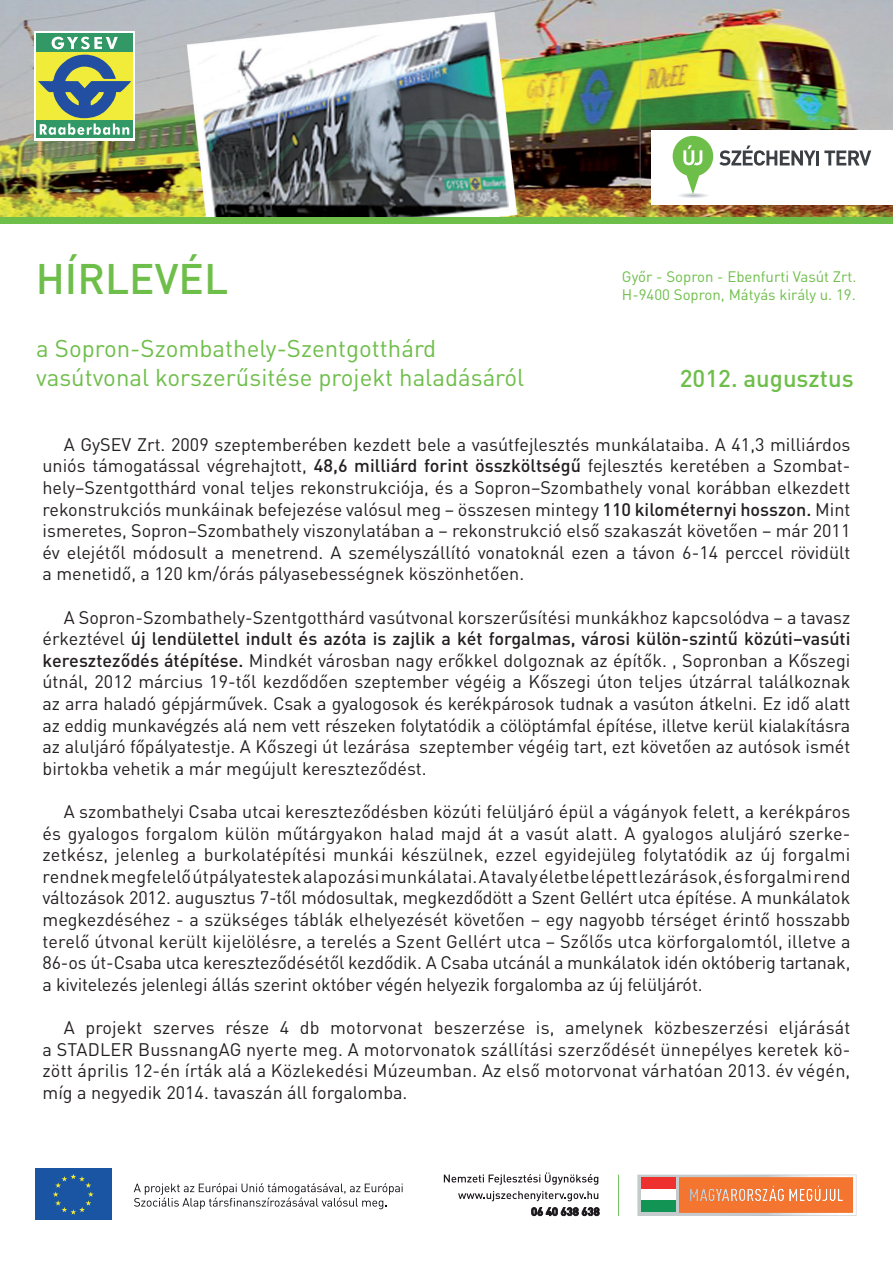
<style>
.page{position:relative;width:893px;height:1263px;background:#fff}
.page>*{position:absolute;margin:0;border:0;box-sizing:border-box;transform-origin:0 0}
.t1{font:500 42.3px "DIN Pro";color:#6ebe4a}
.t2{font:24px/28.8px "DIN Pro";color:#6ebe4a}
.t3{font:500 24px "DIN Pro";color:#6ebe4a}
.t4{font:18px/21.6px "DIN Pro";color:#231f20;text-align:justify}
.t5{font:15px/18px "DIN Pro";color:#6ebe4a}
.s1{font-weight:500}
</style>
<div class="page">
<img style="left:0;top:0;width:893px;height:224px">
<svg style="left:34px;top:31px;width:100px;height:110px"></svg>
<div style="left:36px;top:33px;width:96px;height:105px;background:#329966"></div>
<div style="left:36px;top:53px;width:96px;height:67px;background:#f1ec3a"></div>
<svg style="left:38px;top:55px;width:93px;height:80px"></svg>
<svg style="left:52px;top:37px;width:66px;height:12px"></svg>
<div style="left:652px;top:130px;width:241px;height:74px;background:#fff"></div>
<hr style="left:816px;top:150px;width:3px;height:15px;background:#3c3f43">
<svg style="left:824px;top:151px;width:47px;height:14px"></svg>
<svg style="left:672px;top:136px;width:144px;height:62px"></svg>
<img style="left:637px;top:1174px;width:219px;height:42px">
<div style="left:641px;top:1177px;width:35px;height:12px;background:#ee302f"></div>
<div style="left:641px;top:1189px;width:35px;height:12px;background:#fff"></div>
<div style="left:641px;top:1201px;width:35px;height:11px;background:#129454"></div>
<svg style="left:679px;top:1178px;width:174px;height:34px;background:#f18143"></svg>
<hr style="left:618px;top:1174px;width:1px;height:42px;background:#6abf5a">
<svg style="left:444px;top:1172px;width:154px;height:13px"></svg>
<svg style="left:458px;top:1191px;width:140px;height:10px"></svg>
<svg style="left:531px;top:1207px;width:69px;height:9px"></svg>
<div style="left:0;top:217px;width:893px;height:6px;background:#6ebe4a"></div>
<div style="left:35px;top:1168px;width:76px;height:52px;background:#1a55a3"></div>
<svg style="left:53px;top:1174px;width:41px;height:40px"></svg>
<svg style="left:134px;top:1183px;width:269px;height:26px"></svg>
<h1 class="t1" style="left:36px;top:250px;width:194px">HÍRLEVÉL</h1>
<h2 class="t2" style="left:36px;top:333px;width:490px">a Sopron-Szombathely-Szentgotthárd vasútvonal korszerűsitése projekt haladásáról</h2>
<p class="t5" style="left:622px;top:267px;width:236px">Győr - Sopron - Ebenfurti Vasút Zrt.<br>H-9400 Sopron, Mátyás király u. 19.</p>
<h2 class="t3" style="left:680px;top:362px;width:175px">2012. augusztus</h2>
<p class="t4" style="left:43px;top:433px;width:809px;text-indent:21px">A GySEV Zrt. 2009 szeptemberében kezdett bele a vasútfejlesztés munkálataiba. A 41,3 milliárdos uniós támogatással végrehajtott, <span class="s1">48,6 milliárd forint összköltségű</span> fejlesztés keretében a Szombat&shy;hely–Szentgotthárd vonal teljes rekonstrukciója, és a Sopron–Szombathely vonal korábban elkezdett rekonstrukciós munkáinak befejezése valósul meg – összesen mintegy <span class="s1">110 kilométernyi hosszon.</span> Mint ismeretes, Sopron–Szombathely viszonylatában a – rekonstrukció első szakaszát követően – már 2011 év elejétől módosult a menetrend. A személyszállító vonatoknál ezen a távon 6-14 perccel rövidült a menetidő, a 120 km/órás pályasebességnek köszönhetően.</p>
<p class="t4" style="left:43px;top:605px;width:809px;text-indent:21px">A Sopron-Szombathely-Szentgotthárd vasútvonal korszerűsítési munkákhoz kapcsolódva – a tavasz érkeztével <span class="s1">új lendülettel indult és azóta is zajlik a két forgalmas, városi külön-szintű közúti–vasúti kereszteződés átépítése.</span> Mindkét városban nagy erőkkel dolgoznak az építők. , Sopronban a Kőszegi útnál, 2012 március 19-től kezdődően szeptember végéig a Kőszegi úton teljes útzárral találkoznak az arra haladó gépjárművek. Csak a gyalogosok és kerékpárosok tudnak a vasúton átkelni. Ez idő alatt az eddig munkavégzés alá nem vett részeken folytatódik a cölöptámfal építése, illetve kerül kialakításra az aluljáró főpályatestje. A Kőszegi út lezárása szeptember végéig tart, ezt követően az autósok ismét birtokba vehetik a már megújult kereszteződést.</p>
<p class="t4" style="left:43px;top:800px;width:809px;text-indent:21px">A szombathelyi Csaba utcai kereszteződésben közúti felüljáró épül a vágányok felett, a kerékpáros és gyalogos forgalom külön műtárgyakon halad majd át a vasút alatt. A gyalogos aluljáró szerke&shy;zetkész, jelenleg a burkolatépítési munkái készülnek, ezzel egyidejüleg folytatódik az új forgalmi rendnek megfelelő útpályatestek alapozási munkálatai. A tavaly életbe lépett lezárások, és forgalmi rend változások 2012. augusztus 7-től módosultak, megkezdődött a Szent Gellért utca építése. A munkálatok megkezdéséhez - a szükséges táblák elhelyezését követően – egy nagyobb térséget érintő hosszabb terelő útvonal került kijelölésre, a terelés a Szent Gellért utca – Szőlős utca körforgalomtól, illetve a 86-os út-Csaba utca kereszteződésétől kezdődik. A Csaba utcánál a munkálatok idén októberig tartanak, a kivitelezés jelenlegi állás szerint október végén helyezik forgalomba az új felüljárót.</p>
<p class="t4" style="left:43px;top:1016px;width:809px;text-indent:21px">A projekt szerves része 4 db motorvonat beszerzése is, amelynek közbeszerzési eljárását a STADLER BussnangAG nyerte meg. A motorvonatok szállítási szerződését ünnepélyes keretek kö&shy;zött április 12-én írták alá a Közlekedési Múzeumban. Az első motorvonat várhatóan 2013. év végén, míg a negyedik 2014. tavaszán áll forgalomba.</p>
</div>
